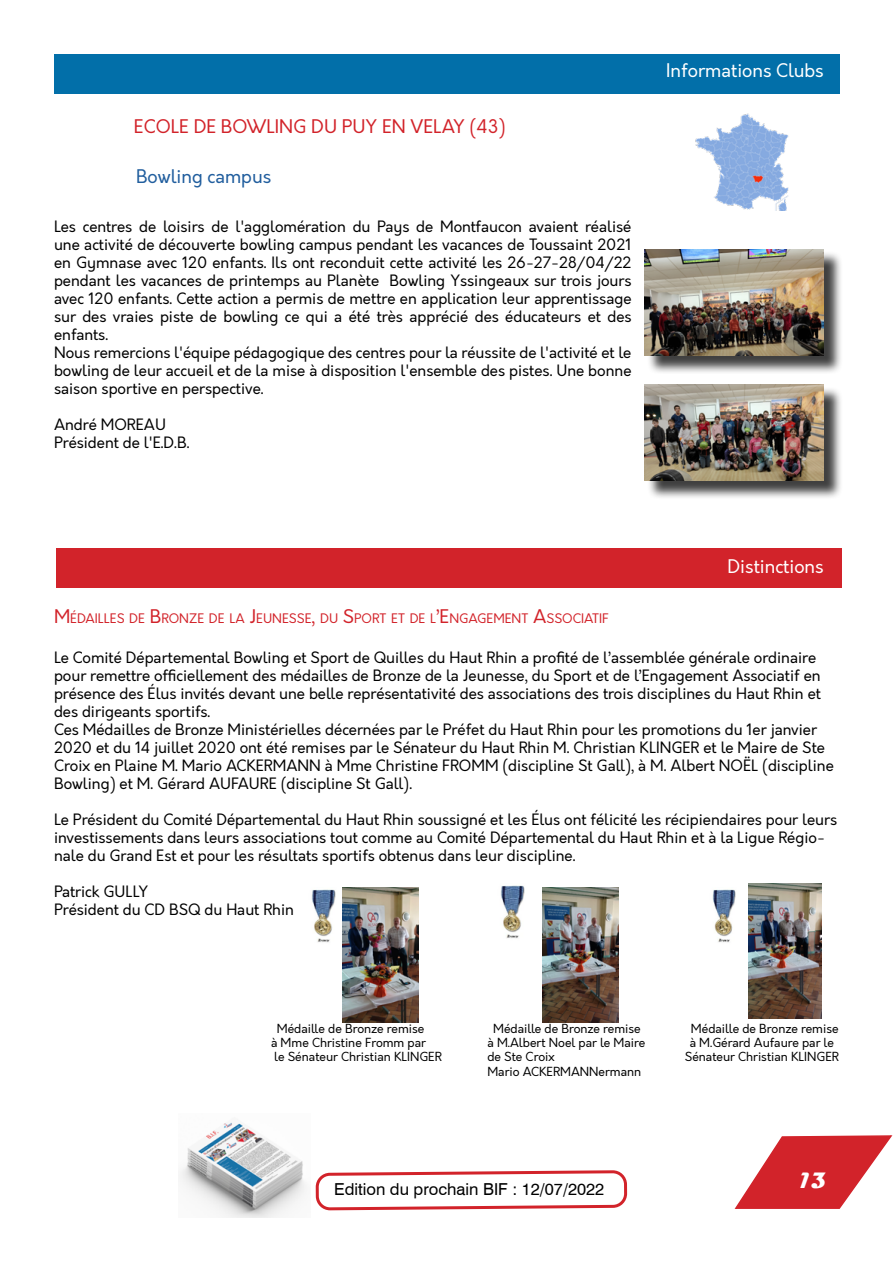
<style>
.page{position:relative;width:893px;height:1263px;background:#fff}
.page>*{position:absolute;margin:0;border:0;box-sizing:border-box;transform-origin:0 0}
.t1{font:700 22.5px "Magneto";color:#fff}
.t2{font:18px "Orkney";color:#d2232a}
.t3{font:18px "Orkney";color:#fff}
.t4{font:18px "Orkney";color:#215e9e}
.t5{font:16.5px "Swiss 721 BT";color:#000}
.t6{font:15px/18px "Orkney";color:#000}
.t7{font:12.6px "Orkney";color:#d2232a}
.t8{font:12px/14.4px "Orkney";color:#000}
.s1{color:#fff}
.s2{font-size:18px}
</style>
<div class="page">
<svg style="left:734px;top:1135px;width:159px;height:74px"></svg>
<div style="left:54px;top:54px;width:786px;height:40px;background:#026fa9"></div>
<img style="left:695px;top:114px;width:94px;height:96px">
<img style="left:180px;top:1122px;width:126px;height:95px">
<svg style="left:314px;top:548px;width:315px;height:663px"></svg>
<div style="left:646px;top:386px;width:197px;height:114px;background:#000;opacity:.75"></div>
<img style="left:645px;top:384px;width:179px;height:96px">
<div style="left:646px;top:251px;width:197px;height:124px;background:#000;opacity:.75"></div>
<img style="left:645px;top:249px;width:179px;height:107px">
<div style="left:56px;top:549px;width:786px;height:39px;background:#d2232a"></div>
<img style="left:343px;top:888px;width:75px;height:135px">
<img style="left:543px;top:888px;width:75px;height:135px">
<img style="left:748px;top:883px;width:74px;height:135px">
<img style="left:311px;top:888px;width:29px;height:58px">
<img style="left:712px;top:889px;width:24px;height:54px">
<img style="left:497px;top:883px;width:33px;height:59px">
<p class="t2" style="left:134px;top:114px;width:373px">ECOLE DE BOWLING DU PUY EN VELAY (43)</p>
<p class="t4" style="left:136px;top:164px;width:137px">Bowling campus</p>
<p class="t6" style="left:54px;top:218px;width:579px">Les centres de loisirs de l'agglomération du Pays de Montfaucon avaient réalisé une activité de découverte bowling campus pendant les vacances de Toussaint 2021 en Gymnase avec 120 enfants. Ils ont reconduit cette activité les 26-27-28/04/22 pendant les vacances de printemps au Planète Bowling Yssingeaux sur trois jours avec 120 enfants. Cette action a permis de mettre en application leur apprentissage sur des vraies piste de bowling ce qui a été très apprécié des éducateurs et des enfants.<br>Nous remercions l'équipe pédagogique des centres pour la réussite de l'activité et le bowling de leur accueil et de la mise à disposition l'ensemble des pistes. Une bonne saison sportive en perspective.</p>
<p class="t6" style="left:54px;top:416px;width:206px">André MOREAU<br>Président de l'E.D.B. <span class="s1">MOREAU</span></p>
<p class="t3" style="left:666px;top:59px;width:159px">Informations Clubs</p>
<p class="t3" style="left:727px;top:555px;width:98px">Distinctions</p>
<p class="t7" style="left:54px;top:610px;width:556px"><span class="s2">M</span>ÉDAILLES DE <span class="s2">B</span>RONZE DE LA <span class="s2">J</span>EUNESSE<span class="s2">,</span> DU <span class="s2">S</span>PORT ET DE L<span class="s2">’E</span>NGAGEMENT <span class="s2">A</span>SSOCIATIF</p>
<p class="t6" style="left:54px;top:649px;width:781px">Le Comité Départemental Bowling et Sport de Quilles du Haut Rhin a profité de l’assemblée générale ordinaire pour remettre officiellement des médailles de Bronze de la Jeunesse, du Sport et de l’Engagement Associatif en présence des Élus invités devant une belle représentativité des associations des trois disciplines du Haut Rhin et des dirigeants sportifs.<br>Ces Médailles de Bronze Ministérielles décernées par le Préfet du Haut Rhin pour les promotions du 1er janvier 2020 et du 14 juillet 2020 ont été remises par le Sénateur du Haut Rhin M. Christian KLINGER et le Maire de Ste Croix en Plaine M. Mario ACKERMANN à Mme Christine FROMM (discipline St Gall), à M. Albert NOËL (discipline Bowling) et M. Gérard AUFAURE (discipline St Gall).</p>
<p class="t6" style="left:54px;top:811px;width:785px">Le Président du Comité Départemental du Haut Rhin soussigné et les Élus ont félicité les récipiendaires pour leurs investissements dans leurs associations tout comme au Comité Départemental du Haut Rhin et à la Ligue Régio&shy;nale du Grand Est et pour les résultats sportifs obtenus dans leur discipline.</p>
<p class="t6" style="left:54px;top:883px;width:242px">Patrick GULLY<br>Président du CD BSQ du Haut Rhin</p>
<p class="t8" style="left:271px;top:1021px;width:172px"><span class="s1">L</span>Médaille de Bronze remise<br>à Mme Christine Fromm par<br>le Sénateur Christian KLINGER</p>
<p class="t8" style="left:487px;top:1021px;width:160px"><span class="s1">L</span>Médaille de Bronze remise à M.Albert Noel par le Maire de Ste Croix<br>Mario ACKERMANNermann</p>
<p class="t8" style="left:685px;top:1021px;width:156px;text-align:center"><span class="s1">L</span>Médaille de Bronze remise à M.Gérard Aufaure par le<br>Sénateur Christian KLINGER</p>
<p class="t5" style="left:334px;top:1179px;width:272px">Edition du prochain BIF : 12/07/2022</p>
<h1 class="t1" style="left:799px;top:1168px;width:28px">13</h1>
</div>
